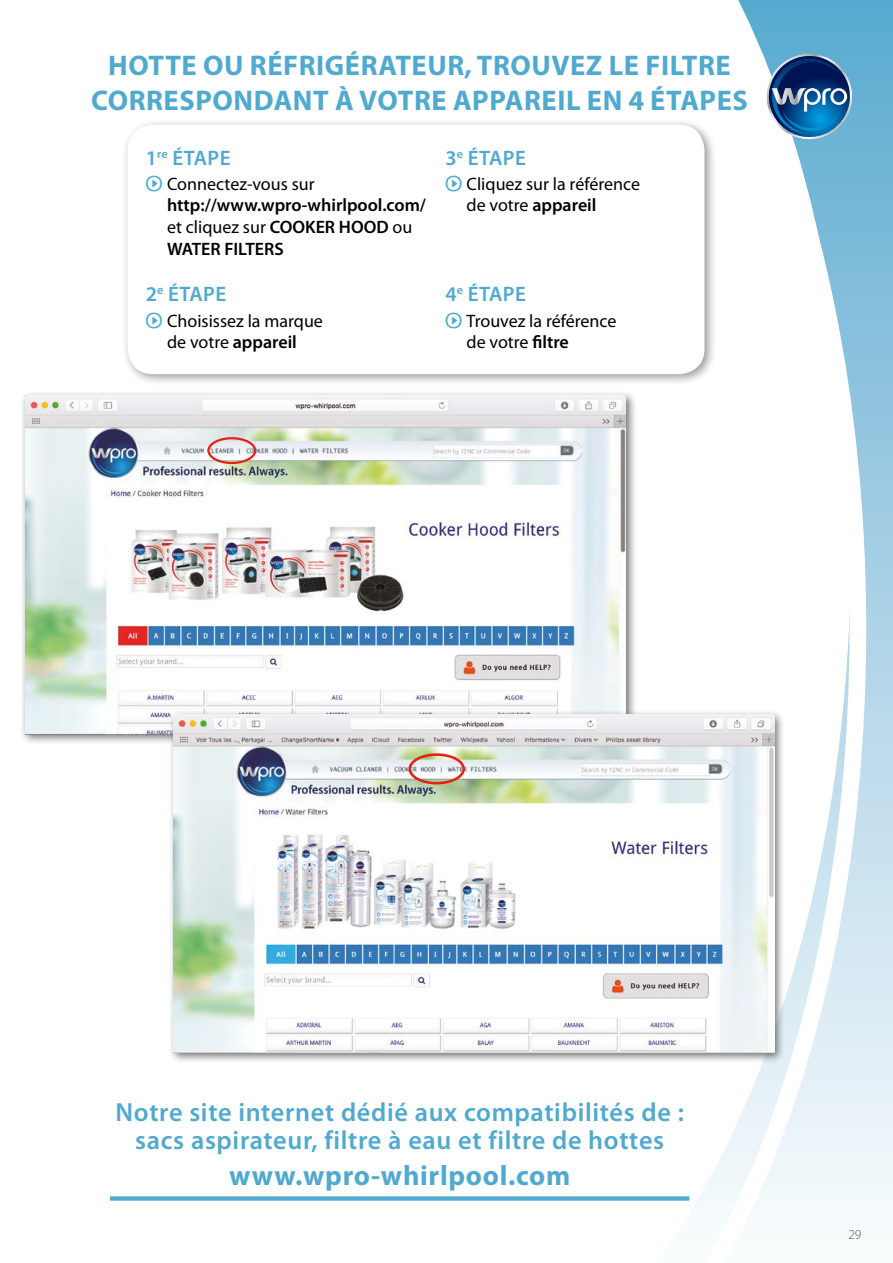
<style>
.page{position:relative;width:893px;height:1263px;background:#fff}
.page>*{position:absolute;margin:0;border:0;box-sizing:border-box;transform-origin:0 0}
.t1{font:700 28.5px/34.2px "Myriad Pro";letter-spacing:.02em;color:#50a9ce;text-align:center}
.t2{font:700 28.2px "Myriad Pro";letter-spacing:.025em;color:#50a9ce}
.t3{font:600 26.25px/28px "Myriad Pro";letter-spacing:.025em;color:#50a9ce;text-align:center}
.t4{font:600 21px "Myriad Pro";letter-spacing:.02em;color:#50a9ce}
.t5{font:18px/21.6px "Myriad Pro";color:#000}
.t6{font:600 18px/21.6px "Myriad Pro";color:#000}
.t7{font:300 13.5px "Myriad Pro";color:#575756}
.s1{font-family:"Bienvenue Picto TT";font-weight:400;color:#50a9ce}
.s2{font-weight:400}
.s3{font-family:"Bienvenue Picto TT";color:#50a9ce}
.s4{font-weight:600}
</style>
<div class="page">
<svg style="left:866px;top:0;width:27px;height:1213px;background:#a9d1e6"></svg>
<svg style="left:689px;top:0;width:177px;height:1213px"></svg>
<svg style="left:769px;top:56px;width:81px;height:81px;background:#386d9e"></svg>
<div style="left:110px;top:1196px;width:579px;height:5px;background:#50a9ce"></div>
<div style="left:122px;top:119px;width:595px;height:268px;background:#000;opacity:.4"></div>
<div style="left:128px;top:125px;width:576px;height:249px;background:#fff;border-radius:26px"></div>
<div style="left:20px;top:390px;width:617px;height:356px;background:#000;opacity:.55"></div>
<img style="left:25px;top:395px;width:601px;height:339px">
<div style="left:168px;top:709px;width:618px;height:354px;background:#000;opacity:.55"></div>
<img style="left:174px;top:714px;width:600px;height:338px">
<div style="left:207px;top:437px;width:49px;height:27px;border:2px solid #e42313;border-radius:50%"></div>
<div style="left:408px;top:753px;width:57px;height:31px;border:3px solid #e42313;border-radius:50%"></div>
<h1 class="t1" style="left:91px;top:49px;width:658px">HOTTE OU RÉFRIGÉRATEUR, TROUVEZ LE FILTRE<br>CORRESPONDANT À VOTRE APPAREIL EN 4 ÉTAPES</h1>
<p class="t4" style="left:146px;top:146px;width:86px">1<sup>re</sup> ÉTAPE</p>
<p class="t6" style="left:167px;top:173px;width:260px;text-indent:-21px"><span class="s1">S</span> <span class="s2">Connectez-vous sur </span>http://www.wpro-whirlpool.com/ <span class="s2">et cliquez sur</span> COOKER HOOD <span class="s2">ou<br></span>WATER FILTERS</p>
<p class="t4" style="left:146px;top:283px;width:82px">2<sup>e</sup> ÉTAPE</p>
<p class="t5" style="left:146px;top:310px;width:178px;text-align:center"><span class="s3">S</span> Choisissez la marque de votre <span class="s4">appareil</span></p>
<p class="t4" style="left:446px;top:146px;width:82px">3<sup>e</sup> ÉTAPE</p>
<p class="t5" style="left:467px;top:173px;width:175px;text-indent:-21px"><span class="s3">S</span> Cliquez sur la référence de votre <span class="s4">appareil</span></p>
<p class="t4" style="left:446px;top:283px;width:82px">4<sup>e</sup> ÉTAPE</p>
<p class="t5" style="left:467px;top:310px;width:151px;text-indent:-21px"><span class="s3">S</span> Trouvez la référence de votre <span class="s4">filtre</span></p>
<h3 class="t3" style="left:116px;top:1098px;width:570px">Notre site internet dédié aux compatibilités de : sacs aspirateur, filtre à eau et filtre de hottes</h3>
<h2 class="t2" style="left:229px;top:1159px;width:343px">www.wpro-whirlpool.com</h2>
<p class="t7" style="left:848px;top:1227px;width:15px">29</p>
</div>
